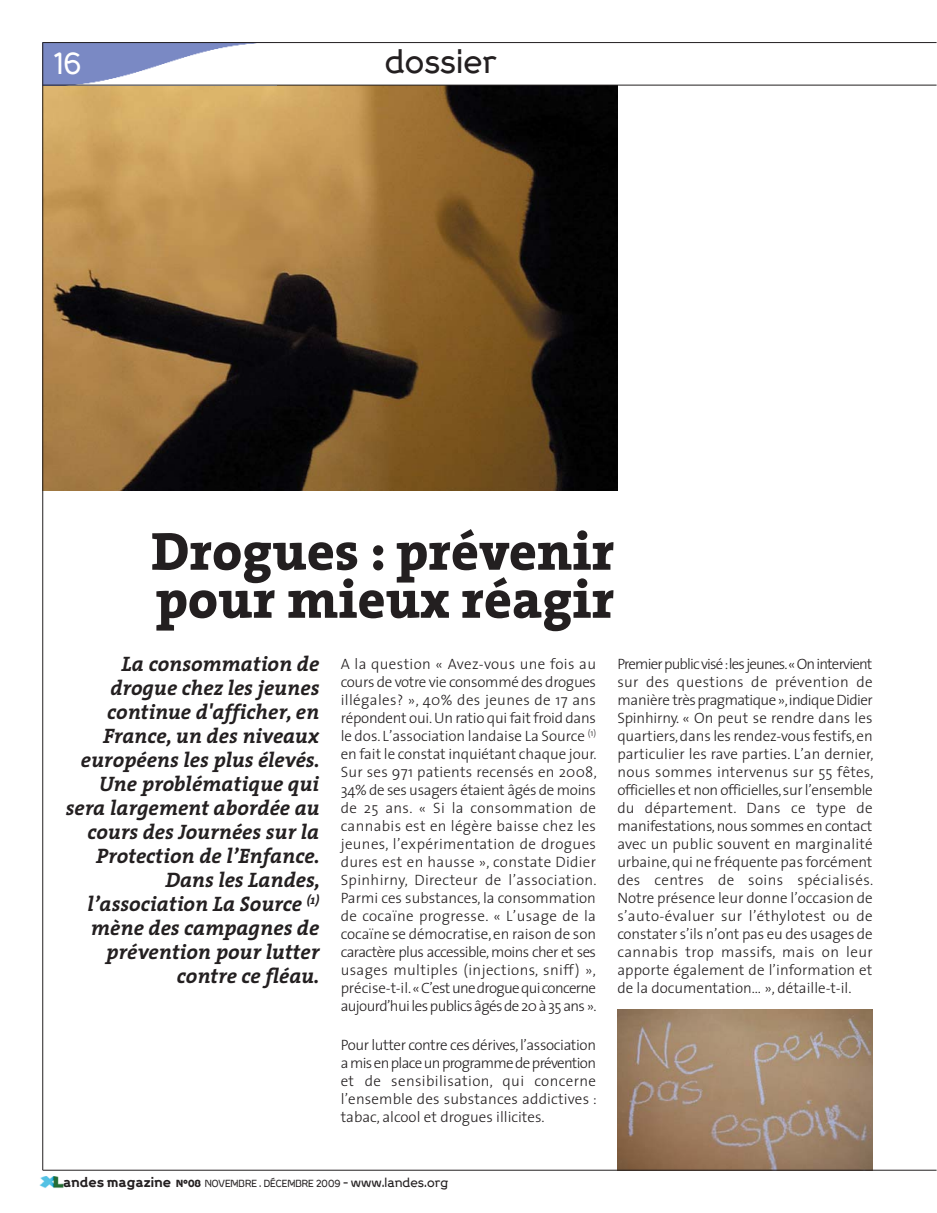
<style>
.page{position:relative;width:937px;height:1213px;background:#fff}
.page>*{position:absolute;margin:0;border:0;box-sizing:border-box;transform-origin:0 0}
.t1{font:800 54px/48px "The Serif";color:#231f20}
.t2{font:500 30px "Progress";color:#231f20}
.t3{font:500 27px "Progress";color:#fff}
.t4{font:italic 700 21px/24px "The Serif";color:#231f20;text-align:right}
.t5{font:300 15px/18px "The Sans";color:#231f20;text-align:justify}
.t6{font:500 9px "Progress";color:#231f20}
.s1{font-weight:700;font-size:12.75px}
.s2{font-weight:900}
.s3{font-size:11.85px}
</style>
<div class="page">
<img style="left:617px;top:1009px;width:255px;height:160px">
<img style="left:43px;top:86px;width:574px;height:404px">
<img style="left:43px;top:43px;width:234px;height:42px">
<hr style="left:42px;top:43px;width:1px;height:1126px;background:#231f20">
<img style="left:40px;top:1176px;width:24px;height:12px">
<hr style="left:43px;top:1169px;width:893px;height:1px;background:#231f20">
<hr style="left:43px;top:42px;width:893px;height:1px;background:#231f20">
<hr style="left:43px;top:85px;width:893px;height:1px;background:#231f20">
<h3 class="t3" style="left:53px;top:53px;width:30px">16</h3>
<h2 class="t2" style="left:384px;top:49px;width:114px">dossier</h2>
<h1 class="t1" style="left:151px;top:532px;width:464px">Drogues : prévenir pour mieux réagir</h1>
<p class="t4" style="left:66px;top:653px;width:256px">La consommation de drogue chez les jeunes continue d'afficher, en<br>France, un des niveaux européens les plus élevés.<br>Une problématique qui sera largement abordée au cours des Journées sur la<br>Protection de l’Enfance.<br>Dans les Landes, l’association La Source <sup>(1) </sup>mène des campagnes de prévention pour lutter contre ce fléau.</p>
<p class="t5" style="left:340px;top:656px;width:257px">A la question « Avez-vous une fois au cours de votre vie consommé des drogues illégales? », 40% des jeunes de 17 ans répondent oui. Un ratio qui fait froid dans le dos. L’association landaise La Source <sup>(1) </sup>en fait le constat inquiétant chaque jour.<br>Sur ses 971 patients recensés en 2008, 34% de ses usagers étaient âgés de moins de 25 ans. « Si la consommation de cannabis est en légère baisse chez les jeunes, l’expérimentation de drogues dures est en hausse », constate Didier Spinhirny, Directeur de l’association.<br>Parmi ces substances, la consommation de cocaïne progresse. « L’usage de la cocaïne se démocratise, en raison de son caractère plus accessible, moins cher et ses usages multiples (injections, sniff) », précise-t-il.« C’est une drogue qui concerne aujourd’hui les publics âgés de 20 à 35 ans ».</p>
<p class="t5" style="left:340px;top:1037px;width:257px">Pour lutter contre ces dérives, l’association a mis en place un programme de prévention et de sensibilisation, qui concerne l’ensemble des substances addictives : tabac, alcool et drogues illicites.</p>
<p class="t5" style="left:617px;top:656px;width:257px">Premier public visé :les jeunes.« On intervient sur des questions de prévention de manière très pragmatique », indique Didier Spinhirny. « On peut se rendre dans les quartiers, dans les rendez-vous festifs, en particulier les rave parties. L’an dernier, nous sommes intervenus sur 55 fêtes, officielles et non officielles, sur l’ensemble du département. Dans ce type de manifestations, nous sommes en contact avec un public souvent en marginalité urbaine, qui ne fréquente pas forcément des centres de soins spécialisés.<br>Notre présence leur donne l’occasion de s’auto-évaluer sur l’éthylotest ou de constater s’ils n’ont pas eu des usages de cannabis trop massifs, mais on leur apporte également de l’information et de la documentation… », détaille-t-il.</p>
<p class="t6" style="left:63px;top:1179px;width:386px"><span class="s1">andes magazine</span> <span class="s2">N°08</span> NOVEMBRE . DÉCEMBRE 2009 <span class="s3">- www.landes.org</span></p>
</div>
